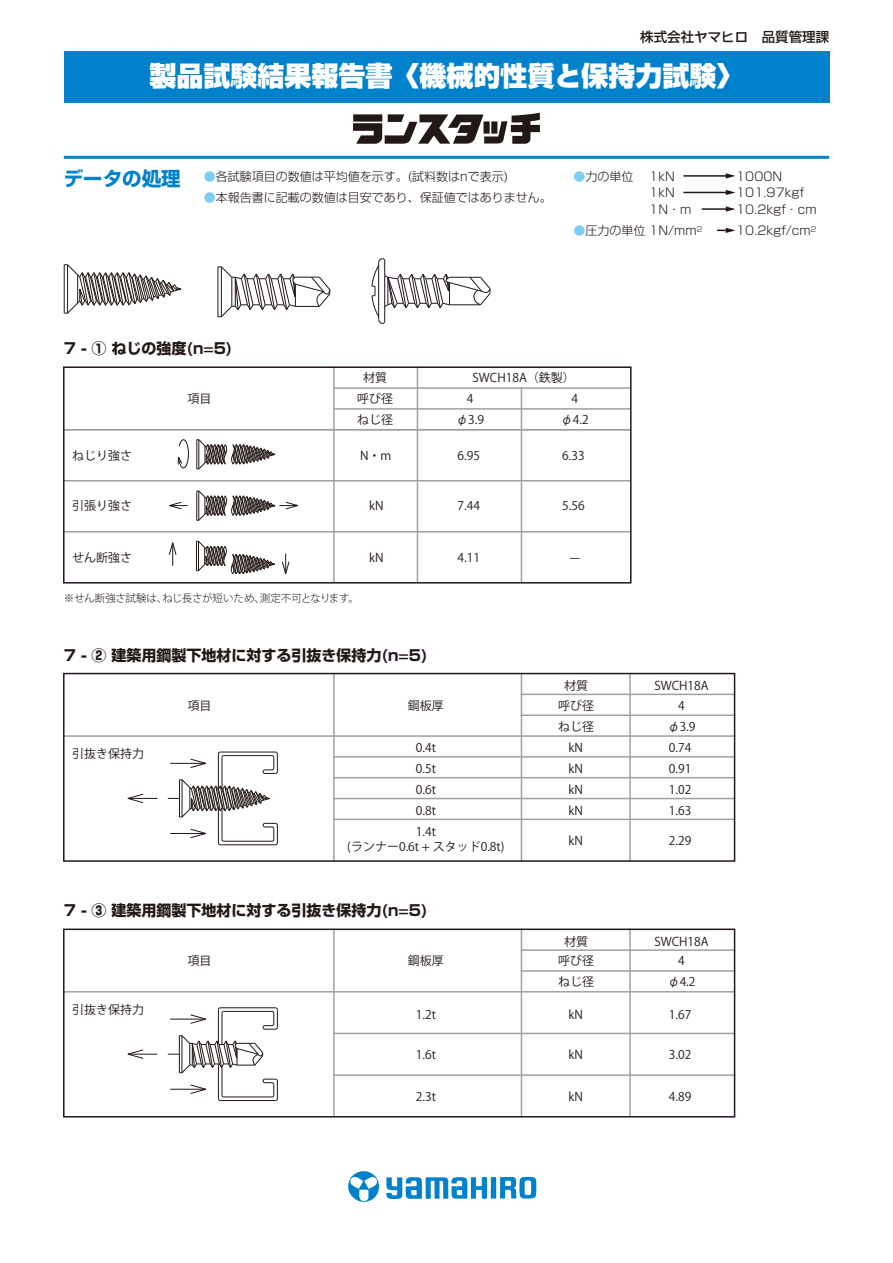
<style>
.page{position:relative;width:893px;height:1263px;background:#fff}
.page>*{position:absolute;margin:0;border:0;box-sizing:border-box;transform-origin:0 0}
.t1{font:900 27px "Shin Go";color:#fff}
.t2{font:700 15px "Shin Go";color:#221815}
.t3{font:500 13.5px "Shin Go";color:#221815}
.t4{font:12px/19.5px "Koz Go Pr 6 N";color:#221815;text-align:center}
.t5{font:300 12px "Shin Go";color:#221815}
.t6{font:12px "Koz Go Pr 6 N";color:#221815;scale:3 1}
.t7{font:300 10.5px "Koz Go Pr 6 N";letter-spacing:-.02em;color:#221815}
.s1{font-weight:700;font-size:19.5px;color:#0081cc}
.s2{color:#7ecef4}
.s3{font-weight:400;color:#7ecef4}
.s4{font-family:"Hira Kaku Pro W3"}
</style>
<div class="page">
<hr style="left:333px;top:366px;width:2px;height:64px;background:#9fa0a0">
<hr style="left:333px;top:429px;width:2px;height:153px;background:#9fa0a0">
<hr style="left:417px;top:366px;width:1px;height:63px;background:#9fa0a0">
<hr style="left:417px;top:430px;width:1px;height:152px;background:#9fa0a0">
<hr style="left:521px;top:387px;width:1px;height:42px;background:#9fa0a0">
<hr style="left:521px;top:430px;width:1px;height:153px;background:#9fa0a0">
<hr style="left:333px;top:387px;width:298px;height:2px;background:#9fa0a0">
<hr style="left:333px;top:408px;width:298px;height:2px;background:#9fa0a0">
<hr style="left:64px;top:429px;width:567px;height:1px;background:#9fa0a0">
<hr style="left:63px;top:481px;width:568px;height:1px;background:#cecece">
<hr style="left:63px;top:480px;width:568px;height:1px;background:#9fa0a0">
<hr style="left:63px;top:532px;width:568px;height:1px;background:#cbcbcb">
<hr style="left:63px;top:531px;width:568px;height:1px;background:#9fa0a0">
<svg style="left:196px;top:541px;width:79px;height:33px"></svg>
<hr style="left:196px;top:541px;width:1px;height:30px;background:#221815">
<svg style="left:282px;top:553px;width:7px;height:21px"></svg>
<svg style="left:169px;top:542px;width:7px;height:24px"></svg>
<svg style="left:169px;top:502px;width:19px;height:7px"></svg>
<svg style="left:197px;top:490px;width:101px;height:31px"></svg>
<svg style="left:197px;top:439px;width:78px;height:31px"></svg>
<svg style="left:178px;top:439px;width:11px;height:29px"></svg>
<hr style="left:333px;top:673px;width:2px;height:188px;background:#9fa0a0">
<hr style="left:521px;top:673px;width:1px;height:188px;background:#9fa0a0">
<hr style="left:629px;top:673px;width:2px;height:188px;background:#9fa0a0">
<hr style="left:521px;top:694px;width:214px;height:1px;background:#9fa0a0">
<hr style="left:521px;top:714px;width:214px;height:2px;background:#9fa0a0">
<hr style="left:64px;top:735px;width:671px;height:2px;background:#9fa0a0">
<hr style="left:333px;top:756px;width:402px;height:2px;background:#9fa0a0">
<hr style="left:333px;top:777px;width:402px;height:1px;background:#9fa0a0">
<hr style="left:333px;top:798px;width:402px;height:1px;background:#9fa0a0">
<hr style="left:333px;top:819px;width:402px;height:1px;background:#9fa0a0">
<svg style="left:168px;top:752px;width:110px;height:93px"></svg>
<svg style="left:127px;top:794px;width:30px;height:9px"></svg>
<div style="left:63px;top:366px;width:568px;height:217px;border:2px solid #221815"></div>
<div style="left:63px;top:673px;width:672px;height:189px;border:2px solid #221815"></div>
<hr style="left:333px;top:928px;width:2px;height:189px;background:#9fa0a0">
<hr style="left:521px;top:928px;width:1px;height:189px;background:#9fa0a0">
<hr style="left:629px;top:928px;width:2px;height:189px;background:#9fa0a0">
<hr style="left:521px;top:949px;width:214px;height:2px;background:#9fa0a0">
<hr style="left:521px;top:970px;width:214px;height:2px;background:#9fa0a0">
<hr style="left:64px;top:991px;width:671px;height:1px;background:#9fa0a0">
<hr style="left:333px;top:1033px;width:402px;height:1px;background:#9fa0a0">
<hr style="left:333px;top:1074px;width:402px;height:2px;background:#9fa0a0">
<svg style="left:127px;top:1049px;width:30px;height:10px"></svg>
<div style="left:63px;top:928px;width:672px;height:189px;border:2px solid #221815"></div>
<svg style="left:64px;top:264px;width:117px;height:50px"></svg>
<hr style="left:64px;top:265px;width:1px;height:48px;background:#221815">
<svg style="left:717px;top:228px;width:18px;height:5px"></svg>
<hr style="left:702px;top:208px;width:26px;height:2px;background:#221815">
<svg style="left:726px;top:206px;width:9px;height:6px"></svg>
<hr style="left:683px;top:192px;width:45px;height:1px;background:#221815">
<svg style="left:726px;top:190px;width:9px;height:5px"></svg>
<hr style="left:683px;top:175px;width:45px;height:2px;background:#221815">
<svg style="left:726px;top:173px;width:9px;height:6px"></svg>
<svg style="left:348px;top:1171px;width:31px;height:31px"></svg>
<svg style="left:386px;top:1176px;width:151px;height:23px"></svg>
<svg style="left:353px;top:113px;width:187px;height:31px"></svg>
<div style="left:64px;top:51px;width:765px;height:51px;background:#0081cc"></div>
<hr style="left:64px;top:156px;width:765px;height:3px;background:#0081cc">
<svg style="left:218px;top:266px;width:113px;height:51px"></svg>
<hr style="left:218px;top:267px;width:1px;height:50px;background:#221815">
<svg style="left:168px;top:1007px;width:110px;height:94px"></svg>
<hr style="left:179px;top:1036px;width:1px;height:37px;background:#221815">
<svg style="left:371px;top:258px;width:120px;height:66px"></svg>
<hr style="left:378px;top:263px;width:1px;height:56px;background:#221815">
<p class="t3" style="left:640px;top:28px;width:190px">株式会社ヤマヒロ　品質管理課</p>
<h1 class="t1" style="left:149px;top:57px;width:595px">製品試験結果報告書〈機械的性質と保持力試験〉</h1>
<p class="t5" style="left:64px;top:168px;width:446px"><span class="s1">データの処理</span> <span class="s2">●</span>各試験項目の数値は平均値を示す。(試料数はnで表示)</p>
<p class="t5" style="left:204px;top:189px;width:350px"><span class="s2">●</span>本報告書に記載の数値は目安であり、保証値ではありません。</p>
<p class="t5" style="left:573px;top:168px;width:61px"><span class="s2">●</span>力の単位</p>
<p class="t5" style="left:649px;top:168px;width:27px">1kN</p>
<p class="t5" style="left:736px;top:168px;width:48px">1000N</p>
<p class="t5" style="left:649px;top:185px;width:27px">1kN</p>
<p class="t5" style="left:736px;top:185px;width:69px">101.97kgf</p>
<p class="t5" style="left:649px;top:201px;width:44px">1N・m</p>
<p class="t5" style="left:736px;top:201px;width:82px">10.2kgf・cm</p>
<p class="t5" style="left:573px;top:223px;width:131px"><span class="s3">●</span>圧力の単位 1N/mm<sup>2</sup></p>
<p class="t5" style="left:736px;top:223px;width:82px">10.2kgf/cm<sup>2</sup></p>
<p class="t2" style="left:64px;top:338px;width:170px">7 - ① ねじの強度(n=5)</p>
<p class="t4" style="left:188px;top:389px;width:25px">項目</p>
<p class="t4" style="left:363px;top:368px;width:25px">材質</p>
<p class="t4" style="left:473px;top:368px;width:104px">SWCH18A（鉄製）</p>
<p class="t4" style="left:357px;top:389px;width:37px">呼び径</p>
<p class="t4" style="left:467px;top:389px;width:8px">4</p>
<p class="t4" style="left:572px;top:389px;width:8px">4</p>
<p class="t4" style="left:357px;top:410px;width:37px">ねじ径</p>
<p class="t4" style="left:456px;top:410px;width:29px"><span class="s4">φ</span>3.9</p>
<p class="t4" style="left:561px;top:410px;width:29px"><span class="s4">φ</span>4.2</p>
<p class="t4" style="left:72px;top:446px;width:61px">ねじり強さ</p>
<p class="t4" style="left:360px;top:446px;width:33px">N・m</p>
<p class="t4" style="left:458px;top:446px;width:24px">6.95</p>
<p class="t4" style="left:562px;top:446px;width:24px">6.33</p>
<p class="t4" style="left:72px;top:496px;width:61px">引張り強さ</p>
<p class="t4" style="left:369px;top:496px;width:16px">kN</p>
<p class="t4" style="left:562px;top:496px;width:24px">5.56</p>
<p class="t4" style="left:458px;top:496px;width:24px">7.44</p>
<p class="t4" style="left:72px;top:548px;width:61px">せん断強さ</p>
<p class="t4" style="left:369px;top:548px;width:16px">kN</p>
<p class="t4" style="left:458px;top:548px;width:24px">4.11</p>
<p class="t6" style="left:569px;top:551px;width:6px">-</p>
<p class="t7" style="left:64px;top:593px;width:297px">※せん断強さ試験は、ねじ長さが短いため、測定不可となります。</p>
<p class="t2" style="left:64px;top:645px;width:365px">7 - ② 建築用鋼製下地材に対する引抜き保持力(n=5)</p>
<p class="t4" style="left:188px;top:696px;width:25px">項目</p>
<p class="t4" style="left:408px;top:696px;width:37px">鋼板厚</p>
<p class="t4" style="left:558px;top:676px;width:37px">材質呼び径</p>
<p class="t4" style="left:558px;top:717px;width:37px">ねじ径</p>
<p class="t4" style="left:72px;top:744px;width:73px">引抜き保持力</p>
<p class="t4" style="left:416px;top:738px;width:22px">0.4t</p>
<p class="t4" style="left:569px;top:738px;width:16px">kN</p>
<p class="t4" style="left:416px;top:759px;width:22px">0.5t</p>
<p class="t4" style="left:569px;top:759px;width:16px">kN</p>
<p class="t4" style="left:416px;top:780px;width:22px">0.6t</p>
<p class="t4" style="left:569px;top:780px;width:16px">kN</p>
<p class="t4" style="left:416px;top:801px;width:22px">0.8t</p>
<p class="t4" style="left:569px;top:801px;width:16px">kN</p>
<p class="t4" style="left:569px;top:831px;width:16px">kN</p>
<p class="t4" style="left:347px;top:825px;width:159px;line-height:15px">1.4t<br>(ランナー0.6t + スタッド0.8t)</p>
<p class="t2" style="left:64px;top:900px;width:365px">7 - ③ 建築用鋼製下地材に対する引抜き保持力(n=5)</p>
<p class="t4" style="left:188px;top:951px;width:25px">項目</p>
<p class="t4" style="left:408px;top:951px;width:37px">鋼板厚</p>
<p class="t4" style="left:558px;top:932px;width:37px">材質呼び径</p>
<p class="t4" style="left:558px;top:972px;width:37px">ねじ径</p>
<p class="t4" style="left:72px;top:1000px;width:73px">引抜き保持力</p>
<p class="t4" style="left:416px;top:1004px;width:22px">1.2t</p>
<p class="t4" style="left:569px;top:1004px;width:16px">kN</p>
<p class="t4" style="left:416px;top:1045px;width:22px">1.6t</p>
<p class="t4" style="left:569px;top:1045px;width:16px">kN</p>
<p class="t4" style="left:416px;top:1087px;width:22px">2.3t</p>
<p class="t4" style="left:569px;top:1087px;width:16px">kN</p>
<p class="t4" style="left:654px;top:676px;width:56px">SWCH18A<br>4</p>
<p class="t4" style="left:668px;top:716px;width:29px;line-height:21px;text-align:left"><span class="s4">φ</span>3.9<br>0.74<br>0.91<br>1.02<br>1.63</p>
<p class="t4" style="left:669px;top:831px;width:24px">2.29</p>
<p class="t4" style="left:654px;top:932px;width:56px">SWCH18A<br>4</p>
<p class="t4" style="left:668px;top:972px;width:29px"><span class="s4">φ</span>4.2</p>
<p class="t4" style="left:669px;top:1004px;width:24px">1.67</p>
<p class="t4" style="left:669px;top:1045px;width:24px">3.02</p>
<p class="t4" style="left:669px;top:1087px;width:24px">4.89</p>
</div>
